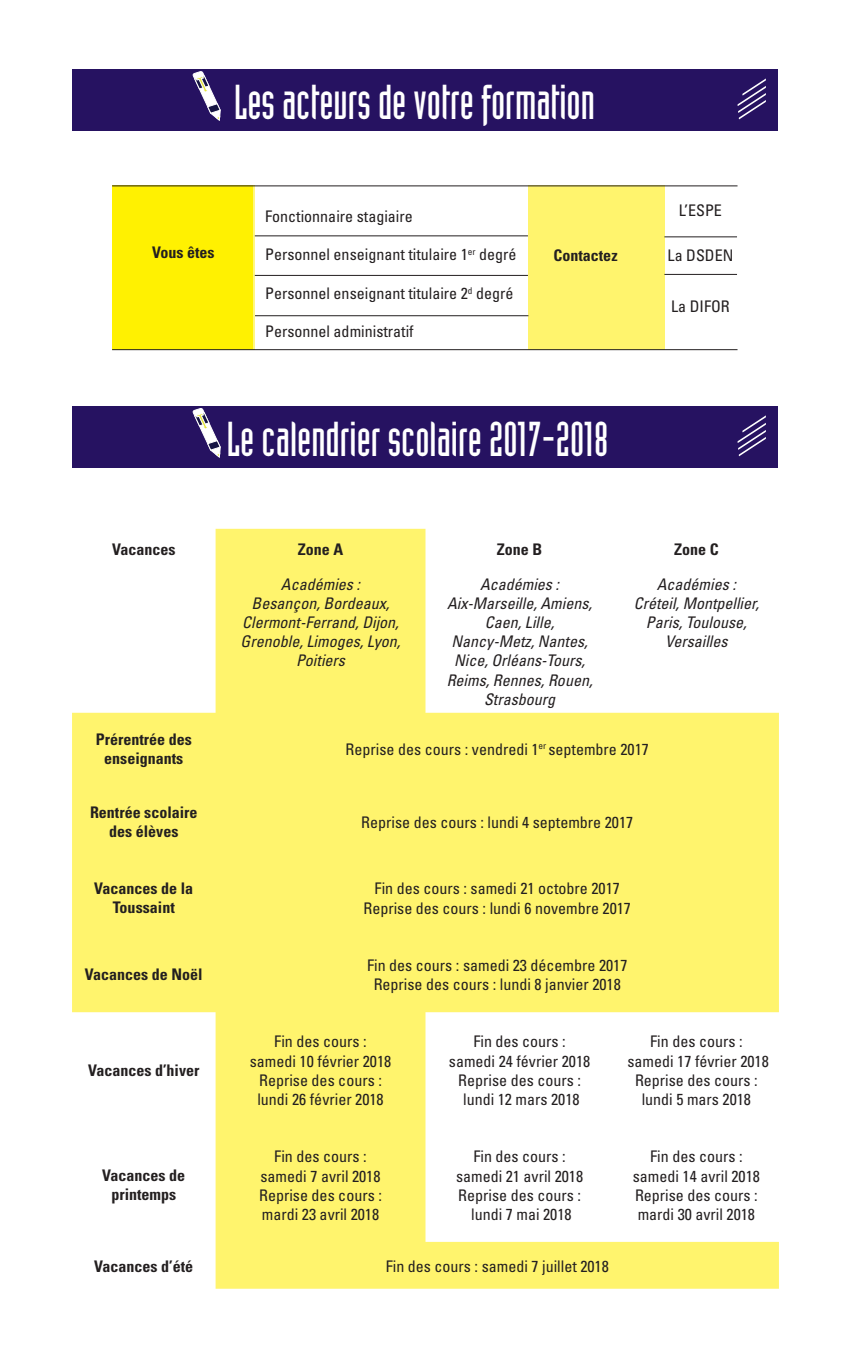
<style>
.page{position:relative;width:851px;height:1361px;background:#fff}
.page>*{position:absolute;margin:0;border:0;box-sizing:border-box;transform-origin:0 0}
.t1{font:48px "Industria Solid";color:#fff}
.t2{font:condensed 16px/19.2px "Univers";color:#231f20;text-align:center}
.t3{font:italic condensed 16px/19.2px "Univers";color:#231f20;text-align:center}
.t4{font:700 condensed 16px/19.2px "Univers";color:#231f20;text-align:center}
</style>
<div class="page">
<svg style="left:72px;top:529px;width:706px;height:759px;fill:#fff46d"></svg>
<div style="left:73px;top:406px;width:705px;height:62px;background:#261261"></div>
<svg style="left:192px;top:408px;width:29px;height:50px"></svg>
<svg style="left:737px;top:416px;width:28px;height:40px"></svg>
<div style="left:528px;top:185px;width:136px;height:165px;background:#fff46d"></div>
<div style="left:112px;top:185px;width:142px;height:165px;background:#fff101"></div>
<hr style="left:254px;top:275px;width:274px;height:1px;background:#231f20">
<hr style="left:254px;top:235px;width:274px;height:1px;background:#231f20">
<hr style="left:664px;top:274px;width:73px;height:1px;background:#231f20">
<hr style="left:664px;top:236px;width:73px;height:1px;background:#231f20">
<hr style="left:253px;top:185px;width:1px;height:164px;background:#fff">
<hr style="left:112px;top:185px;width:625px;height:1px;background:#231f20">
<hr style="left:112px;top:349px;width:625px;height:1px;background:#231f20">
<div style="left:73px;top:70px;width:705px;height:61px;background:#261261"></div>
<svg style="left:192px;top:71px;width:29px;height:50px"></svg>
<svg style="left:737px;top:79px;width:28px;height:40px"></svg>
<hr style="left:255px;top:315px;width:273px;height:1px;background:#231f20">
<p class="t1" style="left:234px;top:76px;width:362px">Les acteurs de votre formation</p>
<p class="t4" style="left:152px;top:242px;width:64px">Vous êtes</p>
<p class="t2" style="left:265px;top:206px;width:149px">Fonctionnaire stagiaire</p>
<p class="t2" style="left:265px;top:245px;width:253px">Personnel enseignant titulaire 1<sup>er</sup> degré</p>
<p class="t2" style="left:265px;top:283px;width:250px">Personnel enseignant titulaire 2<sup>d</sup> degré</p>
<p class="t2" style="left:265px;top:321px;width:150px">Personnel administratif</p>
<p class="t4" style="left:553px;top:245px;width:66px">Contactez</p>
<p class="t1" style="left:227px;top:413px;width:383px">Le calendrier scolaire 2017-2018</p>
<p class="t2" style="left:678px;top:201px;width:45px">L’ESPE</p>
<p class="t2" style="left:667px;top:246px;width:67px">La DSDEN</p>
<p class="t2" style="left:671px;top:296px;width:60px">La DIFOR</p>
<p class="t4" style="left:112px;top:539px;width:65px">Vacances</p>
<p class="t4" style="left:298px;top:539px;width:47px">Zone A</p>
<p class="t4" style="left:497px;top:539px;width:47px">Zone B</p>
<p class="t4" style="left:674px;top:539px;width:46px">Zone C</p>
<p class="t3" style="left:281px;top:574px;width:81px">Académies :</p>
<p class="t3" style="left:251px;top:593px;width:139px">Besançon, Bordeaux,</p>
<p class="t3" style="left:242px;top:612px;width:158px">Clermont-Ferrand, Dijon,</p>
<p class="t3" style="left:240px;top:631px;width:161px">Grenoble, Limoges, Lyon,<br>Poitiers</p>
<p class="t3" style="left:480px;top:574px;width:81px">Académies :</p>
<p class="t3" style="left:447px;top:593px;width:146px">Aix-Marseille, Amiens,<br>Caen, Lille,</p>
<p class="t3" style="left:446px;top:631px;width:147px">Nancy-Metz, Nantes,<br>Nice, Orléans-Tours,<br>Reims, Rennes, Rouen,</p>
<p class="t3" style="left:484px;top:689px;width:73px">Strasbourg</p>
<p class="t3" style="left:656px;top:574px;width:81px">Académies :</p>
<p class="t3" style="left:633px;top:593px;width:127px">Créteil, Montpellier,<br>Paris, Toulouse,<br>Versailles</p>
<p class="t4" style="left:96px;top:729px;width:97px">Prérentrée des</p>
<p class="t4" style="left:104px;top:748px;width:81px">enseignants</p>
<p class="t2" style="left:345px;top:739px;width:305px">Reprise des cours : vendredi 1<sup>er</sup> septembre 2017</p>
<p class="t4" style="left:90px;top:802px;width:109px">Rentrée scolaire des élèves</p>
<p class="t2" style="left:361px;top:812px;width:273px">Reprise des cours : lundi 4 septembre 2017</p>
<p class="t4" style="left:94px;top:878px;width:100px">Vacances de la<br>Toussaint</p>
<p class="t2" style="left:374px;top:878px;width:247px">Fin des cours : samedi 21 octobre 2017</p>
<p class="t2" style="left:363px;top:898px;width:269px">Reprise des cours : lundi 6 novembre 2017</p>
<p class="t4" style="left:85px;top:964px;width:119px">Vacances de Noël</p>
<p class="t4" style="left:88px;top:1060px;width:113px">Vacances d’hiver</p>
<p class="t4" style="left:102px;top:1165px;width:84px">Vacances de printemps</p>
<p class="t2" style="left:367px;top:955px;width:262px">Fin des cours : samedi 23 décembre 2017</p>
<p class="t2" style="left:373px;top:974px;width:248px">Reprise des cours : lundi 8 janvier 2018</p>
<p class="t2" style="left:274px;top:1032px;width:94px">Fin des cours :</p>
<p class="t2" style="left:250px;top:1051px;width:143px">samedi 10 février 2018</p>
<p class="t2" style="left:259px;top:1070px;width:124px">Reprise des cours :</p>
<p class="t2" style="left:257px;top:1089px;width:128px">lundi 26 février 2018</p>
<p class="t2" style="left:274px;top:1146px;width:94px">Fin des cours :</p>
<p class="t2" style="left:260px;top:1166px;width:121px">samedi 7 avril 2018</p>
<p class="t2" style="left:259px;top:1185px;width:124px">Reprise des cours :</p>
<p class="t2" style="left:262px;top:1204px;width:119px">mardi 23 avril 2018</p>
<p class="t2" style="left:473px;top:1032px;width:94px">Fin des cours :</p>
<p class="t2" style="left:449px;top:1051px;width:143px">samedi 24 février 2018</p>
<p class="t2" style="left:458px;top:1070px;width:124px">Reprise des cours :</p>
<p class="t2" style="left:463px;top:1089px;width:118px">lundi 12 mars 2018</p>
<p class="t2" style="left:473px;top:1146px;width:94px">Fin des cours :</p>
<p class="t2" style="left:456px;top:1166px;width:129px">samedi 21 avril 2018</p>
<p class="t2" style="left:458px;top:1185px;width:124px">Reprise des cours :</p>
<p class="t2" style="left:471px;top:1204px;width:102px">lundi 7 mai 2018</p>
<p class="t2" style="left:650px;top:1032px;width:94px">Fin des cours :</p>
<p class="t2" style="left:627px;top:1051px;width:143px">samedi 17 février 2018</p>
<p class="t2" style="left:635px;top:1070px;width:124px">Reprise des cours : lundi 5 mars 2018</p>
<p class="t2" style="left:650px;top:1146px;width:94px">Fin des cours :</p>
<p class="t2" style="left:632px;top:1166px;width:129px;text-align:left">samedi 14 avril 2018<br>Reprise des cours : mardi 30 avril 2018</p>
<p class="t4" style="left:94px;top:1256px;width:100px">Vacances d’été</p>
<p class="t2" style="left:385px;top:1256px;width:224px">Fin des cours : samedi 7 juillet 2018</p>
</div>
